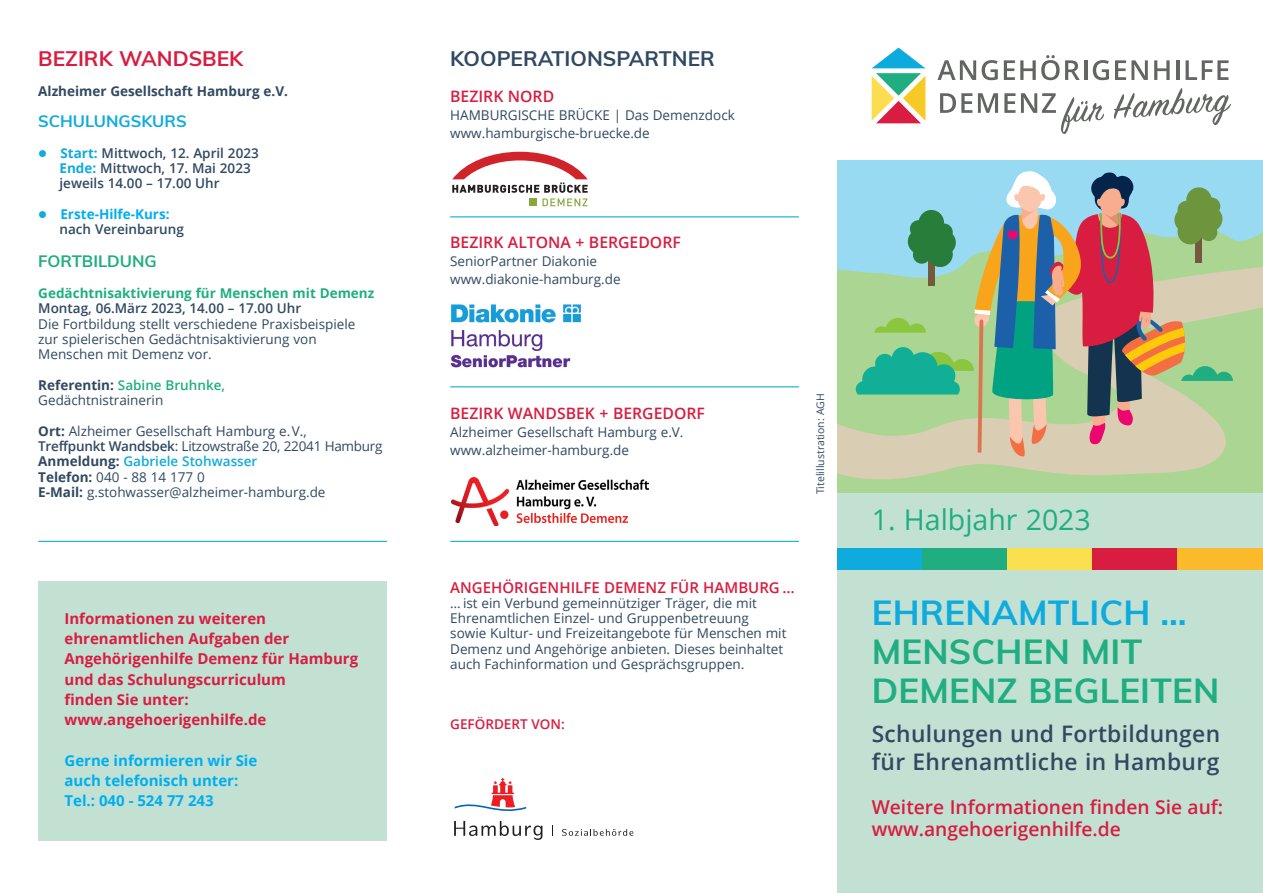
<style>
.page{position:relative;width:1263px;height:893px;background:#fff}
.page>*{position:absolute;margin:0;border:0;box-sizing:border-box;transform-origin:0 0}
.t1{font:700 34.8px/39px "Muli";letter-spacing:.005em;color:#20ae81}
.t2{font:700 34.8px "Muli";letter-spacing:.005em;color:#0fabdd}
.t3{font:28.5px "Open Sans";color:#20ae81}
.t4{font:600 22.8px/28px "Open Sans";letter-spacing:.015em;color:#304962}
.t5{font:700 21px "Muli";color:#304962}
.t6{font:700 21px "Muli";color:#d81d41}
.t7{font:600 19.2px/21.9px "Open Sans";color:#d81d41}
.t8{font:700 16.5px "Muli";color:#0fabdd}
.t9{font:700 16.5px "Muli";color:#20ae81}
.t10{font:600 15.75px "Open Sans";color:#d81d41}
.t11{font:700 15px/20.2px "Open Sans";color:#d81d41}
.t12{font:700 15px/20.2px "Open Sans";color:#00aeef}
.t13{font:600 15px "Open Sans";color:#d81d41}
.t14{font:13.5px/15.3px "Open Sans";color:#304962}
.t15{font:600 13.5px/15.3px "Open Sans";color:#304962}
.t16{font:700 13.5px "Open Sans";color:#20ae81}
.t17{font:700 13.5px/15.3px "Open Sans";color:#00aeef}
.t18{font:700 13.5px "Open Sans";color:#304962}
.t19{font:600 13.5px "Open Sans";color:#d81d41}
.t20{font:10.5px "Open Sans";color:#304962}
.s1{color:#0fabdd}
.s2{font-weight:700;color:#0fabdd}
.s3{font-weight:600;color:#304962}
.s4{font-weight:700}
.s5{font-weight:600;color:#20ae81}
.s6{font-weight:600}
.s7{font-weight:600;color:#0fabdd}
</style>
<div class="page">
<div style="left:838px;top:161px;width:425px;height:148px;background:#99daf3"></div>
<svg style="left:1233px;top:232px;width:30px;height:33px"></svg>
<svg style="left:838px;top:265px;width:425px;height:228px;background:#b9d29d"></svg>
<svg style="left:856px;top:171px;width:377px;height:286px"></svg>
<div style="left:838px;top:566px;width:425px;height:327px;background:#c2e1d3"></div>
<hr style="left:450px;top:216px;width:349px;height:1px;background:#0fabdd">
<hr style="left:450px;top:386px;width:349px;height:1px;background:#0fabdd">
<hr style="left:450px;top:541px;width:349px;height:1px;background:#0fabdd">
<svg style="left:452px;top:152px;width:136px;height:54px"></svg>
<div style="left:529px;top:198px;width:8px;height:8px;background:#88a73d"></div>
<img style="left:451px;top:478px;width:197px;height:47px">
<img style="left:450px;top:304px;width:131px;height:64px">
<div style="left:838px;top:493px;width:425px;height:56px;background:#c2e1d3"></div>
<div style="left:838px;top:549px;width:85px;height:21px;background:#0fabdd"></div>
<div style="left:923px;top:549px;width:85px;height:21px;background:#20ae81"></div>
<div style="left:1008px;top:549px;width:85px;height:21px;background:#fadf4f"></div>
<div style="left:1093px;top:549px;width:85px;height:21px;background:#d81d41"></div>
<div style="left:1178px;top:549px;width:85px;height:21px;background:#faba29"></div>
<svg style="left:937px;top:60px;width:39px;height:20px"></svg>
<svg style="left:982px;top:60px;width:16px;height:20px"></svg>
<svg style="left:1004px;top:55px;width:55px;height:25px"></svg>
<svg style="left:1065px;top:60px;width:15px;height:20px"></svg>
<hr style="left:1084px;top:60px;width:3px;height:20px;background:#626561">
<svg style="left:1093px;top:60px;width:16px;height:20px"></svg>
<svg style="left:1115px;top:60px;width:33px;height:20px"></svg>
<svg style="left:1154px;top:60px;width:15px;height:20px"></svg>
<hr style="left:1176px;top:60px;width:3px;height:20px;background:#626561">
<svg style="left:1185px;top:60px;width:43px;height:20px"></svg>
<svg style="left:940px;top:93px;width:32px;height:20px"></svg>
<svg style="left:978px;top:93px;width:20px;height:20px"></svg>
<svg style="left:1004px;top:93px;width:11px;height:20px"></svg>
<svg style="left:1021px;top:93px;width:83px;height:41px"></svg>
<svg style="left:1114px;top:88px;width:117px;height:37px"></svg>
<svg style="left:872px;top:48px;width:53px;height:75px"></svg>
<hr style="left:38px;top:541px;width:349px;height:1px;background:#0fabdd">
<svg style="left:454px;top:821px;width:88px;height:19px"></svg>
<svg style="left:455px;top:778px;width:71px;height:33px"></svg>
<svg style="left:562px;top:829px;width:71px;height:7px"></svg>
<div style="left:38px;top:581px;width:349px;height:260px;background:#c2e1d3"></div>
<h3 class="t6" style="left:38px;top:43px;width:206px">BEZIRK WANDSBEK</h3>
<p class="t18" style="left:38px;top:82px;width:251px">Alzheimer Gesellschaft Hamburg e.V.</p>
<p class="t8" style="left:38px;top:109px;width:150px">SCHULUNGSKURS</p>
<p class="t15" style="left:60px;top:145px;width:201px;text-indent:-21px"><span class="s1">●</span> <span class="s2">Start:</span> Mittwoch, 12. April 2023<br><span class="s2">Ende:</span> Mittwoch, 17. Mai 2023 jeweils 14.00 – 17.00 Uhr</p>
<p class="t17" style="left:60px;top:206px;width:126px;text-indent:-21px"><span class="s1">●</span> Erste-Hilfe-Kurs: <span class="s3">nach Vereinbarung</span></p>
<p class="t9" style="left:38px;top:249px;width:120px">FORTBILDUNG</p>
<p class="t16" style="left:38px;top:284px;width:338px">Gedächtnisaktivierung für Menschen mit Demenz</p>
<p class="t15" style="left:38px;top:300px;width:265px">Montag, 06.März 2023, 14.00 – 17.00 Uhr</p>
<p class="t14" style="left:38px;top:316px;width:319px">Die Fortbildung stellt verschiedene Praxisbeispiele zur spielerischen Gedächtnisaktivierung von<br>Menschen mit Demenz vor.</p>
<p class="t14" style="left:38px;top:377px;width:188px"><span class="s4">Referentin:</span> <span class="s5">Sabine Bruhnke,<br></span>Gedächtnistrainerin</p>
<p class="t14" style="left:38px;top:423px;width:346px"><span class="s4">Ort:</span> Alzheimer Gesellschaft Hamburg e. V.,<br><span class="s6">Treffpunkt Wandsbek</span>: Litzowstraße 20, 22041 Hamburg <span class="s4">Anmeldung:</span> <span class="s7">Gabriele Stohwasser<br></span><span class="s4">Telefon:</span> 040 - 88 14 177 0<br><span class="s4">E-Mail:</span> g.stohwasser@alzheimer-hamburg.de</p>
<p class="t11" style="left:64px;top:608px;width:295px">Informationen zu weiteren ehrenamtlichen Aufgaben der<br>Angehörigenhilfe Demenz für Hamburg und das Schulungscurriculum<br>finden Sie unter: www.angehoerigenhilfe.de</p>
<p class="t12" style="left:64px;top:750px;width:194px">Gerne informieren wir Sie auch telefonisch unter:<br>Tel.: 040 - 524 77 243</p>
<h3 class="t5" style="left:450px;top:43px;width:266px">KOOPERATIONSPARTNER</h3>
<p class="t10" style="left:450px;top:85px;width:106px">BEZIRK NORD</p>
<p class="t14" style="left:450px;top:106px;width:286px;line-height:18px">HAMBURGISCHE BRÜCKE | Das Demenzdock www.hamburgische-bruecke.de</p>
<p class="t10" style="left:450px;top:231px;width:232px">BEZIRK ALTONA + BERGEDORF</p>
<p class="t14" style="left:450px;top:252px;width:172px;line-height:18px">SeniorPartner Diakonie www.diakonie-hamburg.de</p>
<p class="t10" style="left:450px;top:403px;width:256px">BEZIRK WANDSBEK + BERGEDORF</p>
<p class="t14" style="left:450px;top:423px;width:235px;line-height:18px">Alzheimer Gesellschaft Hamburg e.V. www.alzheimer-hamburg.de</p>
<p class="t20" style="left:813px;top:494px;width:102px;rotate:-90deg">Titelillustration: AGH</p>
<p class="t13" style="left:450px;top:577px;width:346px">ANGEHÖRIGENHILFE DEMENZ FÜR HAMBURG …</p>
<p class="t14" style="left:450px;top:595px;width:338px">… ist ein Verbund gemeinnütziger Träger, die mit Ehrenamtlichen Einzel- und Gruppenbetreuung sowie Kultur- und Freizeitangebote für Menschen mit Demenz und Angehörige anbieten. Dieses beinhaltet auch Fachinformation und Gesprächsgruppen.</p>
<p class="t19" style="left:450px;top:715px;width:116px">GEFÖRDERT VON:</p>
<h2 class="t3" style="left:872px;top:500px;width:221px">1. Halbjahr 2023</h2>
<h1 class="t2" style="left:872px;top:587px;width:316px">EHRENAMTLICH …</h1>
<h1 class="t1" style="left:872px;top:630px;width:349px">MENSCHEN MIT<br>DEMENZ BEGLEITEN</h1>
<h3 class="t4" style="left:872px;top:719px;width:350px">Schulungen und Fortbildungen für Ehrenamtliche in Hamburg</h3>
<h3 class="t7" style="left:872px;top:795px;width:353px">Weitere Informationen finden Sie auf: www.angehoerigenhilfe.de</h3>
</div>
